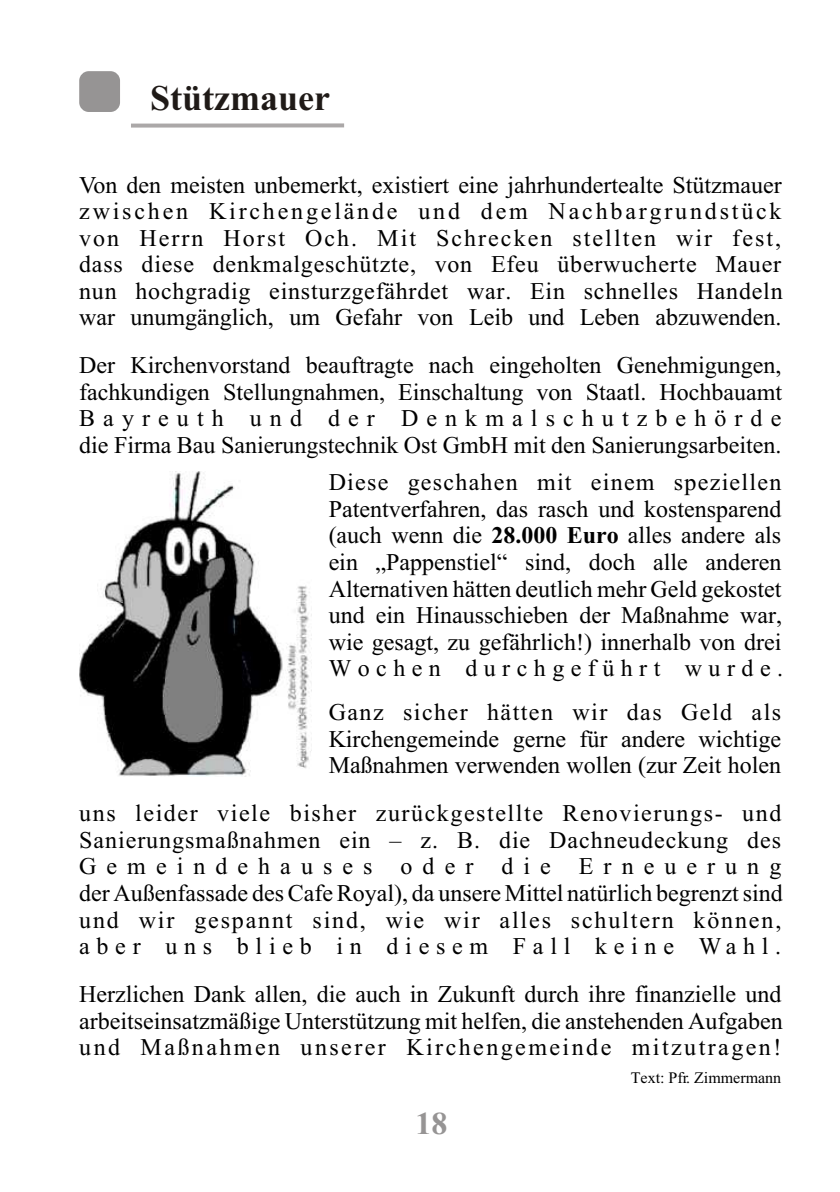
<style>
.page{position:relative;width:840px;height:1192px;background:#fff}
.page>*{position:absolute;margin:0;border:0;box-sizing:border-box;transform-origin:0 0}
.t1{font:700 36px "Times New Roman";color:#1f1a17}
.t2{font:700 32px "Times New Roman";color:#969494}
.t3{font:24px/26.6px "Times New Roman";color:#000;text-align:justify}
.t4{font:16px "Times New Roman";color:#000}
.s1{font-weight:700}
</style>
<div class="page">
<div style="left:131px;top:123px;width:213px;height:5px;background:#aba8a8"></div>
<div style="left:79px;top:71px;width:41px;height:41px;background:#969494;border-radius:10px"></div>
<img style="left:80px;top:472px;width:232px;height:304px">
<h1 class="t1" style="left:150px;top:85px;width:181px">Stützmauer</h1>
<p class="t3" style="left:79px;top:174px;width:705px">Von den meisten unbemerkt, existiert eine jahrhundertealte Stützmauer zwischen Kirchengelände und dem Nachbargrundstück von Herrn Horst Och. Mit Schrecken stellten wir fest, dass diese denkmalgeschützte, von Efeu überwucherte Mauer nun hochgradig einsturzgefährdet war. Ein schnelles Handeln war unumgänglich, um Gefahr von Leib und Leben abzuwenden.</p>
<p class="t3" style="left:79px;top:354px;width:705px">Der Kirchenvorstand beauftragte nach eingeholten Genehmigungen, fachkundigen Stellungnahmen, Einschaltung von Staatl. Hochbauamt Bayreuth und der Denkmalschutzbehörde die Firma Bau Sanierungstechnik Ost GmbH mit den Sanierungsarbeiten.</p>
<p class="t3" style="left:329px;top:471px;width:456px">Diese geschahen mit einem speziellen Patentverfahren, das rasch und kostensparend (auch wenn die <span class="s1">28.000 Euro</span> alles andere als ein „Pappenstiel“ sind, doch alle anderen Alternativen hätten deutlich mehr Geld gekostet und ein Hinausschieben der Maßnahme war, wie gesagt, zu gefährlich!) innerhalb von drei Wochen durchgeführt wurde.</p>
<p class="t3" style="left:329px;top:701px;width:454px">Ganz sicher hätten wir das Geld als Kirchengemeinde gerne für andere wichtige Maßnahmen verwenden wollen (zur Zeit holen</p>
<p class="t3" style="left:79px;top:802px;width:705px">uns leider viele bisher zurückgestellte Renovierungs- und Sanierungsmaßnahmen ein – z. B. die Dachneudeckung des Gemeindehauses oder die Erneuerung der Außenfassade des Cafe Royal), da unsere Mittel natürlich begrenzt sind und wir gespannt sind, wie wir alles schultern können, aber uns blieb in diesem Fall keine Wahl.</p>
<p class="t3" style="left:79px;top:983px;width:705px">Herzlichen Dank allen, die auch in Zukunft durch ihre finanzielle und arbeitseinsatzmäßige Unterstützung mit helfen, die anstehenden Aufgaben und Maßnahmen unserer Kirchengemeinde mitzutragen!</p>
<p class="t4" style="left:631px;top:1072px;width:152px">Text: Pfr. Zimmermann</p>
<h2 class="t2" style="left:415px;top:1112px;width:33px">18</h2>
</div>
